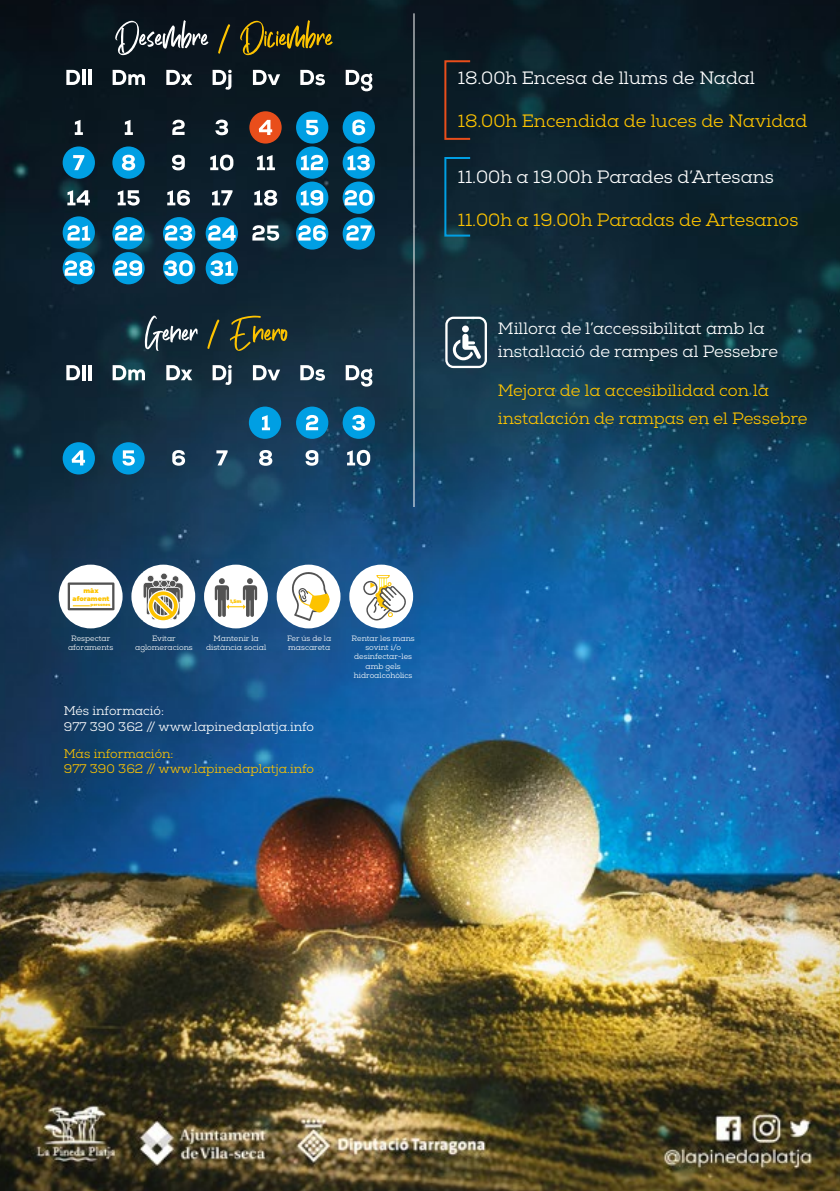
<style>
.page{position:relative;width:840px;height:1191px;background:#fff}
.page>*{position:absolute;margin:0;border:0;box-sizing:border-box;transform-origin:0 0}
.t1{font:17.8px "Nexa Slab";color:#fdc300}
.t2{font:17.8px "Nexa Slab";color:#fff}
.t3{font:16.4px/23.4px "Nexa Slab";color:#fff}
.t4{font:16.4px/27.4px "Nexa Slab";color:#fdc300}
.t5{font:12.4px/15.4px "Nexa Slab";color:#fdc300}
.t6{font:12.4px/15.4px "Nexa Slab";color:#fff}
.t7{font:7.6px/9.2px "Nexa Slab";color:#fff;text-align:center}
.t8{font:900 6.6px/7.8px "Montserrat";color:#fdc300;text-align:center}
.t9{font:900 4.8px "Montserrat";color:#fdc300}
.t10{font:900 4px "Montserrat";color:#fdc300}
</style>
<div class="page">
<img style="left:0;top:0;width:839px;height:1191px">
<div style="left:296px;top:111px;width:32px;height:33px;background:#009fe3;border-radius:50%"></div>
<div style="left:63px;top:146px;width:32px;height:33px;background:#009fe3;border-radius:50%"></div>
<div style="left:63px;top:216px;width:32px;height:33px;background:#009fe3;border-radius:50%"></div>
<div style="left:63px;top:252px;width:32px;height:32px;background:#009fe3;border-radius:50%"></div>
<div style="left:112px;top:146px;width:33px;height:33px;background:#009fe3;border-radius:50%"></div>
<svg style="left:112px;top:217px;width:33px;height:32px"></svg>
<div style="left:112px;top:252px;width:33px;height:32px;background:#009fe3;border-radius:50%"></div>
<div style="left:63px;top:442px;width:32px;height:32px;background:#009fe3;border-radius:50%"></div>
<div style="left:112px;top:442px;width:33px;height:32px;background:#009fe3;border-radius:50%"></div>
<div style="left:163px;top:217px;width:32px;height:32px;background:#009fe3;border-radius:50%"></div>
<div style="left:163px;top:252px;width:32px;height:32px;background:#009fe3;border-radius:50%"></div>
<div style="left:205px;top:217px;width:33px;height:32px;background:#009fe3;border-radius:50%"></div>
<div style="left:205px;top:252px;width:33px;height:32px;background:#009fe3;border-radius:50%"></div>
<div style="left:342px;top:111px;width:33px;height:33px;background:#009fe3;border-radius:50%"></div>
<div style="left:296px;top:146px;width:32px;height:33px;background:#009fe3;border-radius:50%"></div>
<svg style="left:342px;top:146px;width:33px;height:33px"></svg>
<div style="left:296px;top:182px;width:32px;height:32px;background:#009fe3;border-radius:50%"></div>
<div style="left:342px;top:182px;width:33px;height:32px;background:#009fe3;border-radius:50%"></div>
<div style="left:296px;top:217px;width:32px;height:33px;background:#009fe3;border-radius:50%"></div>
<svg style="left:342px;top:217px;width:33px;height:33px"></svg>
<div style="left:296px;top:406px;width:32px;height:33px;background:#009fe3;border-radius:50%"></div>
<div style="left:249px;top:406px;width:32px;height:33px;background:#009fe3;border-radius:50%"></div>
<div style="left:342px;top:406px;width:33px;height:33px;background:#009fe3;border-radius:50%"></div>
<div style="left:462px;top:325px;width:6px;height:7px;background:#fff;border-radius:50%"></div>
<svg style="left:452px;top:334px;width:29px;height:26px"></svg>
<div style="left:445px;top:317px;width:41px;height:51px;border:2px solid #fff;border-radius:7px"></div>
<svg style="left:114px;top:20px;width:94px;height:35px;background:#3f484e"></svg>
<svg style="left:218px;top:24px;width:12px;height:30px"></svg>
<svg style="left:239px;top:20px;width:93px;height:35px;background:#403b16"></svg>
<svg style="left:66px;top:70px;width:14px;height:15px"></svg>
<hr style="left:82px;top:70px;width:3px;height:15px;background:#fff">
<hr style="left:88px;top:70px;width:3px;height:15px;background:#fff">
<svg style="left:75px;top:120px;width:8px;height:15px"></svg>
<svg style="left:125px;top:120px;width:8px;height:15px"></svg>
<svg style="left:172px;top:120px;width:12px;height:15px"></svg>
<svg style="left:215px;top:120px;width:13px;height:15px"></svg>
<svg style="left:306px;top:120px;width:12px;height:15px"></svg>
<svg style="left:352px;top:120px;width:13px;height:15px"></svg>
<svg style="left:73px;top:155px;width:11px;height:15px"></svg>
<svg style="left:122px;top:155px;width:13px;height:15px"></svg>
<svg style="left:172px;top:155px;width:13px;height:15px"></svg>
<svg style="left:210px;top:155px;width:23px;height:16px"></svg>
<svg style="left:257px;top:155px;width:18px;height:15px"></svg>
<svg style="left:301px;top:155px;width:22px;height:15px"></svg>
<svg style="left:347px;top:155px;width:23px;height:15px"></svg>
<svg style="left:67px;top:190px;width:23px;height:15px"></svg>
<svg style="left:118px;top:190px;width:22px;height:15px"></svg>
<svg style="left:167px;top:190px;width:23px;height:16px"></svg>
<svg style="left:212px;top:190px;width:20px;height:15px"></svg>
<svg style="left:254px;top:190px;width:23px;height:16px"></svg>
<svg style="left:300px;top:190px;width:23px;height:16px"></svg>
<svg style="left:344px;top:190px;width:28px;height:16px"></svg>
<svg style="left:67px;top:225px;width:23px;height:15px"></svg>
<svg style="left:115px;top:225px;width:27px;height:15px"></svg>
<svg style="left:165px;top:225px;width:27px;height:16px"></svg>
<svg style="left:208px;top:225px;width:27px;height:15px"></svg>
<svg style="left:252px;top:225px;width:27px;height:16px"></svg>
<svg style="left:298px;top:225px;width:28px;height:16px"></svg>
<svg style="left:346px;top:225px;width:25px;height:15px"></svg>
<svg style="left:65px;top:260px;width:27px;height:16px"></svg>
<svg style="left:115px;top:260px;width:27px;height:16px"></svg>
<svg style="left:164px;top:260px;width:28px;height:16px"></svg>
<svg style="left:210px;top:260px;width:23px;height:16px"></svg>
<svg style="left:112px;top:70px;width:33px;height:15px"></svg>
<svg style="left:166px;top:70px;width:26px;height:15px"></svg>
<svg style="left:212px;top:69px;width:19px;height:22px"></svg>
<svg style="left:253px;top:70px;width:27px;height:15px"></svg>
<svg style="left:300px;top:70px;width:25px;height:15px"></svg>
<svg style="left:345px;top:70px;width:27px;height:21px"></svg>
<svg style="left:145px;top:316px;width:52px;height:35px;background:#41525e"></svg>
<svg style="left:207px;top:319px;width:12px;height:30px"></svg>
<svg style="left:229px;top:316px;width:59px;height:35px;background:#3f462d"></svg>
<svg style="left:66px;top:365px;width:14px;height:15px"></svg>
<hr style="left:82px;top:365px;width:3px;height:15px;background:#fff">
<hr style="left:88px;top:365px;width:3px;height:15px;background:#fff">
<svg style="left:262px;top:415px;width:8px;height:15px"></svg>
<svg style="left:306px;top:415px;width:12px;height:15px"></svg>
<svg style="left:352px;top:415px;width:13px;height:15px"></svg>
<svg style="left:72px;top:450px;width:13px;height:15px"></svg>
<svg style="left:122px;top:450px;width:13px;height:15px"></svg>
<svg style="left:172px;top:450px;width:13px;height:16px"></svg>
<svg style="left:216px;top:450px;width:11px;height:15px"></svg>
<svg style="left:259px;top:450px;width:13px;height:16px"></svg>
<svg style="left:305px;top:450px;width:13px;height:16px"></svg>
<svg style="left:347px;top:450px;width:23px;height:16px"></svg>
<svg style="left:112px;top:365px;width:33px;height:15px"></svg>
<svg style="left:166px;top:365px;width:26px;height:15px"></svg>
<svg style="left:212px;top:364px;width:19px;height:22px"></svg>
<svg style="left:253px;top:365px;width:27px;height:15px"></svg>
<svg style="left:300px;top:365px;width:25px;height:16px"></svg>
<svg style="left:345px;top:365px;width:27px;height:21px"></svg>
<div style="left:444px;top:60px;width:27px;height:80px;border:2px solid #e94e1b"></div>
<div style="left:444px;top:157px;width:27px;height:80px;border:2px solid #009fe3"></div>
<div style="left:249px;top:111px;width:32px;height:33px;background:#e94e1b;border-radius:50%"></div>
<svg style="left:259px;top:120px;width:13px;height:15px"></svg>
<hr style="left:413px;top:13px;width:1px;height:494px;background:#fff">
<div style="left:349px;top:564px;width:64px;height:64px;background:#fff;border-radius:50%"></div>
<div style="left:276px;top:564px;width:64px;height:64px;background:#fff;border-radius:50%"></div>
<div style="left:204px;top:564px;width:64px;height:64px;background:#fff;border-radius:50%"></div>
<div style="left:131px;top:564px;width:64px;height:64px;background:#fff;border-radius:50%"></div>
<div style="left:59px;top:564px;width:63px;height:64px;background:#fff;border-radius:50%"></div>
<svg style="left:292px;top:572px;width:37px;height:49px"></svg>
<div style="left:363px;top:581px;width:14px;height:14px;border:1px solid #525252;border-radius:50%"></div>
<svg style="left:366px;top:575px;width:39px;height:45px"></svg>
<svg style="left:215px;top:578px;width:42px;height:39px"></svg>
<svg style="left:143px;top:573px;width:40px;height:48px"></svg>
<div style="left:68px;top:582px;width:46px;height:28px;border:2px solid #525252"></div>
<svg style="left:73px;top:605px;width:17px;height:1px"></svg>
<h1 class="t2" style="left:457px;top:67px;width:298px">18.00h Encesa de llums de Nadal</h1>
<h1 class="t1" style="left:457px;top:110px;width:351px">18.00h Encendida de luces de Navidad</h1>
<h1 class="t2" style="left:457px;top:167px;width:317px">11.00h a 19.00h Parades d’Artesans</h1>
<h1 class="t1" style="left:457px;top:209px;width:342px">11.00h a 19.00h Paradas de Artesanos</h1>
<h2 class="t3" style="left:497px;top:317px;width:282px">Millora de l’accessibilitat amb la instal·lació de rampes al Pessebre</h2>
<h2 class="t4" style="left:497px;top:377px;width:311px">Mejora de la accesibilidad con la instalación de rampas en el Pessebre</h2>
<p class="t8" style="left:72px;top:586px;width:39px">màx aforament</p>
<p class="t10" style="left:91px;top:601px;width:21px">persones</p>
<p class="t7" style="left:68px;top:634px;width:47px">Respectar aforaments</p>
<p class="t7" style="left:135px;top:634px;width:59px">Evitar aglomeracions</p>
<p class="t7" style="left:206px;top:634px;width:62px">Mantenir la distància social</p>
<p class="t7" style="left:287px;top:634px;width:46px;text-align:left">Fer ús de la mascareta</p>
<p class="t7" style="left:351px;top:634px;width:65px">Rentar les mans sovint i/o desinfectar-les amb gels hidroalcohòlics</p>
<p class="t9" style="left:230px;top:598px;width:13px">1,5m</p>
<h3 class="t6" style="left:64px;top:703px;width:251px">Més informació:<br>977 390 362 // www.lapinedaplatja.info</h3>
<h3 class="t5" style="left:64px;top:746px;width:251px">Más información:<br>977 390 362 // www.lapinedaplatja.info</h3>
</div>
